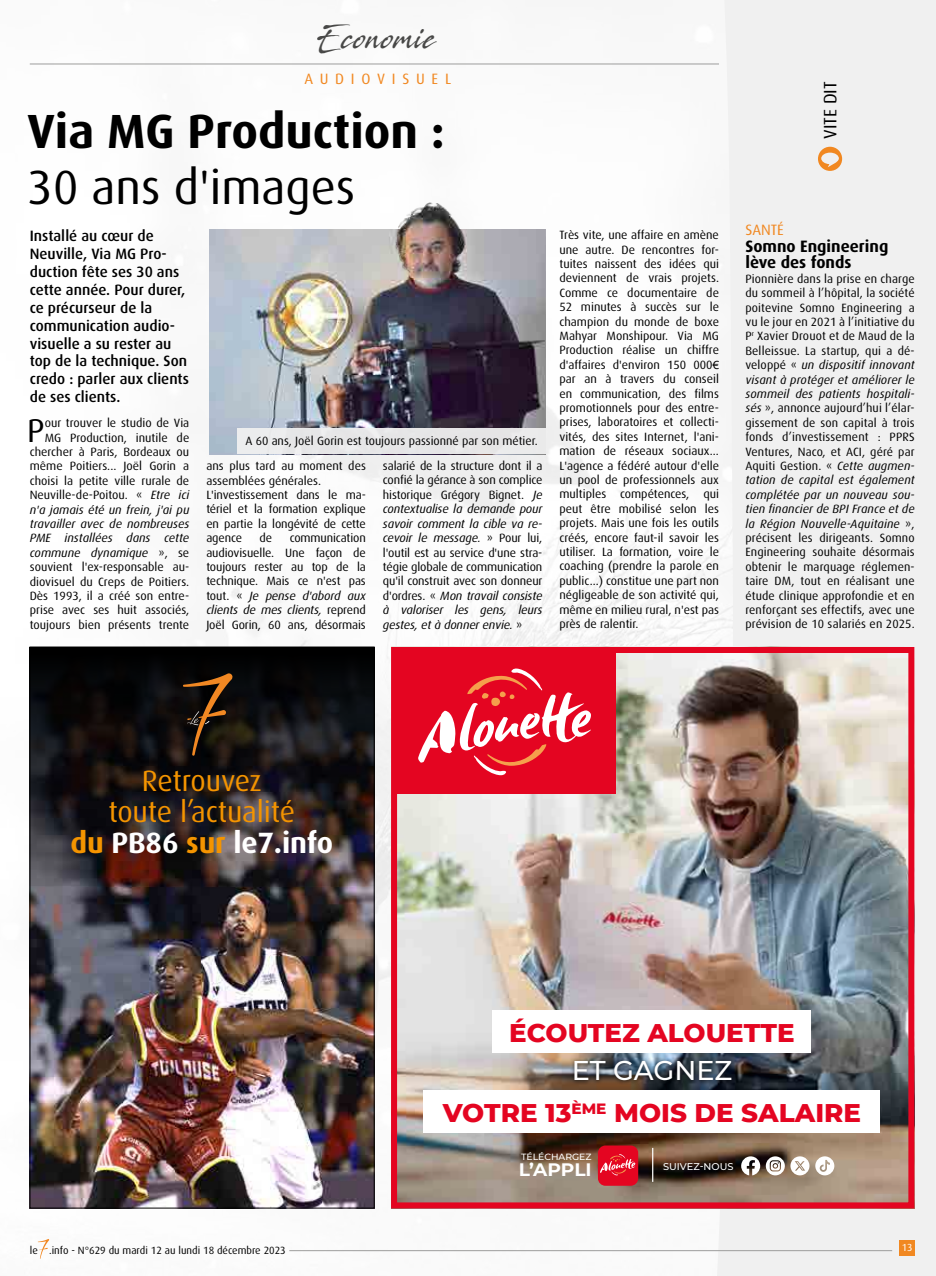
<style>
.page{position:relative;width:936px;height:1276px;background:#fff}
.page>*{position:absolute;margin:0;border:0;box-sizing:border-box;transform-origin:0 0}
.t1{font:700 48px "Dax";color:#000}
.t2{font:48px "Dax";color:#000}
.t3{font:33px "Dax";color:#000}
.t4{font:30px "Stingray";letter-spacing:.04em;color:#4a4a49;scale:.74 1}
.t5{font:29.4px/30.9px "Dax";letter-spacing:-.005em;color:#f49400;text-align:center}
.t6{font:500 27px "Montserrat";color:#fff}
.t7{font:800 26.1px "Montserrat";color:#e40521}
.t8{font:18px "Dax";color:#000}
.t9{font:700 18px "Montserrat";letter-spacing:-.005em;color:#fff}
.t10{font:700 16.5px/16.5px "Dax";color:#000}
.t11{font:500 15px/17.9px "Dax";color:#000}
.t12{font:15px "Dax";letter-spacing:.45em;color:#f18821}
.t13{font:12px/14.4px "Dax";color:#000;text-align:justify}
.t14{font:10.5px "Dax";color:#000}
.t15{font:10.2px "Dax";color:#fff}
.t16{font:500 9.75px "Montserrat";color:#fff}
.t17{font:500 9px "Montserrat";color:#fff}
.s1{font-style:italic}
.s2{font-family:"Arial";font-size:11.25px}
.s3{font-weight:700}
.s4{font-weight:700;color:#fff}
</style>
<div class="page">
<img style="left:29px;top:63px;width:686px;height:1196px">
<div style="left:715px;top:0;width:220px;height:1276px;background:#f0f0f0"></div>
<svg style="left:817px;top:147px;width:25px;height:24px"></svg>
<hr style="left:30px;top:64px;width:689px;height:1px;background:#9d9d9c">
<img style="left:209px;top:230px;width:336px;height:224px">
<div style="left:237px;top:429px;width:308px;height:25px;background:#e7e6e7"></div>
<div style="left:899px;top:1240px;width:15px;height:15px;background:#f18821"></div>
<img style="left:32px;top:885px;width:340px;height:321px">
<svg style="left:32px;top:649px;width:340px;height:236px;background:#1f191b"></svg>
<svg style="left:183px;top:673px;width:50px;height:83px;background:#35220f"></svg>
<hr style="left:289px;top:1250px;width:603px;height:1px;background:#9d9d9c">
<svg style="left:38px;top:1238px;width:11px;height:20px"></svg>
<img style="left:373px;top:202px;width:101px;height:75px">
<img style="left:398px;top:654px;width:509px;height:547px">
<div style="left:570px;top:1057px;width:166px;height:27px;background:#000;opacity:.75"></div>
<div style="left:392px;top:647px;width:223px;height:146px;background:#e40521"></div>
<div style="left:492px;top:1010px;width:319px;height:43px;background:#fff"></div>
<hr style="left:652px;top:1148px;width:1px;height:34px;background:#fff">
<div style="left:598px;top:1145px;width:40px;height:40px;background:#e40521;border-radius:7px"></div>
<svg style="left:600px;top:1154px;width:35px;height:21px"></svg>
<svg style="left:815px;top:1156px;width:19px;height:19px"></svg>
<svg style="left:741px;top:1156px;width:43px;height:19px"></svg>
<svg style="left:790px;top:1156px;width:19px;height:19px"></svg>
<div style="left:424px;top:1090px;width:456px;height:42px;background:#fff"></div>
<svg style="left:418px;top:668px;width:173px;height:107px"></svg>
<div style="left:391px;top:647px;width:523px;height:561px;border:6px solid #e40521"></div>
<h3 class="t4" style="left:318px;top:18px;width:160px">Economie</h3>
<p class="t12" style="left:304px;top:71px;width:148px">AUDIOVISUEL</p>
<h1 class="t1" style="left:28px;top:104px;width:418px">Via MG Production :</h1>
<h1 class="t2" style="left:28px;top:161px;width:329px">30 ans d'images</h1>
<p class="t11" style="left:30px;top:227px;width:161px">Installé au cœur de<br>Neuville, Via MG Pro&shy;duction fête ses 30 ans cette année. Pour durer, ce précurseur de la communication audio&shy;visuelle a su rester au top de la technique. Son credo : parler aux clients de ses clients.</p>
<h2 class="t3" style="left:27px;top:412px;width:19px">P</h2>
<p class="t13" style="left:30px;top:416px;width:161px;text-align:right">our trouver le studio de Via<br>MG Production, inutile de chercher à Paris, Bordeaux ou même Poitiers... Joël Gorin a choisi la petite ville rurale de<br>Neuville-de-Poitou. « <span class="s1">Etre ici n'a jamais été un frein, j'ai pu travailler avec de nombreuses<br>PME installées dans cette commune dynamique</span> », se souvient l'ex-responsable au&shy;diovisuel du Creps de Poitiers.<br>Dès 1993, il a créé son entre&shy;prise avec ses huit associés, toujours bien présents trente</p>
<p class="t13" style="left:245px;top:434px;width:294px">A 60 ans, Joël Gorin est toujours passionné par son métier.</p>
<p class="t13" style="left:206px;top:459px;width:161px;text-align:left">ans plus tard au moment des assemblées générales.<br>L'investissement dans le ma&shy;tériel et la formation explique en partie la longévité de cette agence</p>
<p class="t13" style="left:259px;top:531px;width:14px">de</p>
<p class="t13" style="left:206px;top:531px;width:161px;text-indent:83px">communication audiovisuelle. Une façon de toujours rester au top de la technique. Mais ce n'est pas tout. « <span class="s1">Je pense d'abord aux clients de mes clients,</span> reprend Joël Gorin, 60 ans, désormais</p>
<p class="t13" style="left:383px;top:459px;width:161px">salarié de la structure dont il a confié la gérance à son complice historique Grégory Bignet. <span class="s1">Je contextualise la demande pour savoir comment la cible va re&shy;cevoir le message.</span> » Pour lui, l'outil est au service d'une stra&shy;tégie globale de communication qu'il construit avec son donneur d'ordres. « <span class="s1">Mon travail consiste à valoriser les gens, leurs gestes, et à donner envie.</span> »</p>
<p class="t13" style="left:559px;top:228px;width:161px">Très vite, une affaire en amène une autre. De rencontres for&shy;tuites naissent des idées qui deviennent de vrais projets.<br>Comme ce documentaire de 52 minutes à succès sur le champion du monde de boxe Mahyar Monshipour. Via MG Production réalise un chiffre d'affaires d'environ 150 000<span class="s2">€ </span>par an à travers du conseil en communication, des films promotionnels pour des entre&shy;prises, laboratoires et collecti&shy;vités, des sites Internet, l'ani&shy;mation de réseaux sociaux...<br>L'agence a fédéré autour d'elle un pool de professionnels aux multiples compétences, qui peut être mobilisé selon les projets. Mais une fois les outils créés, encore faut-il savoir les utiliser. La formation, voire le coaching (prendre la parole en public...) constitue une part non négligeable de son activité qui, même en milieu rural, n'est pas près de ralentir.</p>
<h3 class="t8" style="left:820px;top:139px;width:59px;rotate:-90deg">VITE DIT</h3>
<p class="t12" style="left:745px;top:222px;width:40px">SANTÉ</p>
<h3 class="t10" style="left:745px;top:238px;width:144px">Somno Engineering lève des fonds</h3>
<p class="t13" style="left:745px;top:271px;width:171px">Pionnière dans la prise en charge du sommeil à l’hôpital, la société poitevine Somno Engineering a vu le jour en 2021 à l’initiative du P<sup>r</sup> Xavier Drouot et de Maud de la Belleissue. La startup, qui a dé&shy;veloppé « <span class="s1">un dispositif innovant visant à protéger et améliorer le sommeil des patients hospitali&shy;sés</span> », annonce aujourd’hui l’élar&shy;gissement de son capital à trois fonds d’investissement : PPRS Ventures, Naco, et ACI, géré par Aquiti Gestion. « <span class="s1">Cette augmen&shy;tation de capital est également complétée par un nouveau sou&shy;tien financier de BPI France et de la Région Nouvelle-Aquitaine</span> », précisent les dirigeants. Somno Engineering souhaite désormais obtenir le marquage réglemen&shy;taire DM, tout en réalisant une étude clinique approfondie et en renforçant ses effectifs, avec une prévision de 10 salariés en 2025.</p>
<h3 class="t5" style="left:70px;top:765px;width:264px">Retrouvez<br>toute l’actualité<br><span class="s3">du</span> <span class="s4">PB86</span> <span class="s3">sur</span> <span class="s4">le7.info</span></h3>
<h3 class="t7" style="left:509px;top:1013px;width:287px">ÉCOUTEZ ALOUETTE</h3>
<h3 class="t6" style="left:571px;top:1052px;width:162px">ET GAGNEZ</h3>
<h3 class="t7" style="left:443px;top:1094px;width:419px">VOTRE 13<sup>ÈME</sup> MOIS DE SALAIRE</h3>
<p class="t14" style="left:30px;top:1244px;width:257px">le .info - N°629 du mardi 12 au lundi 18 décembre 2023</p>
<p class="t17" style="left:521px;top:1150px;width:72px">TÉLÉCHARGEZ</p>
<h3 class="t9" style="left:518px;top:1157px;width:74px">L’APPLI</h3>
<p class="t16" style="left:663px;top:1159px;width:72px">SUIVEZ-NOUS</p>
<p class="t15" style="left:901px;top:1242px;width:12px">13</p>
</div>
